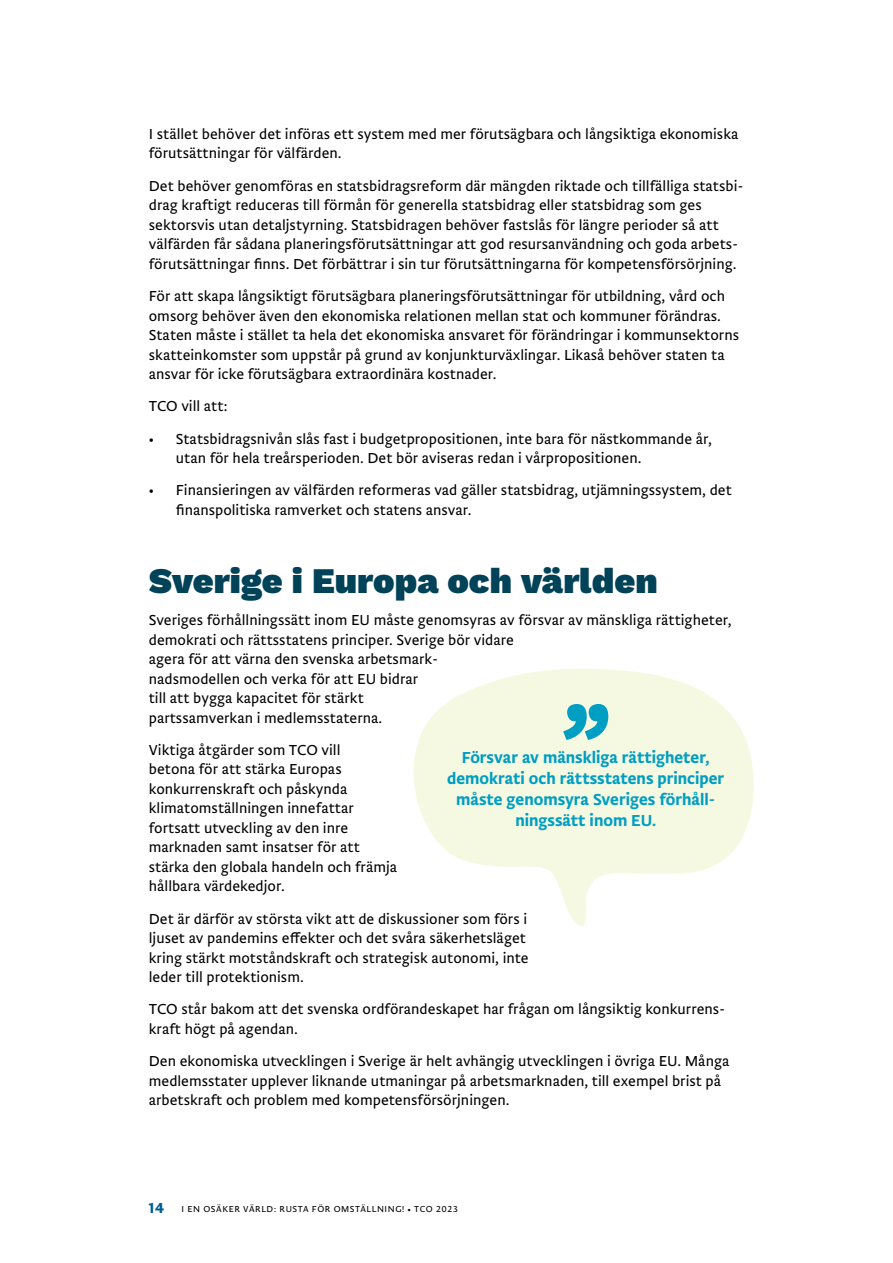
<style>
.page{position:relative;width:893px;height:1263px;background:#fff}
.page>*{position:absolute;margin:0;border:0;box-sizing:border-box;transform-origin:0 0}
.t1{font:900 36px "Work Sans";color:#004258}
.t2{font:500 16.5px/21px "Brioni Sanst Std";color:#009ec3;text-align:center}
.t3{font:300 15px/19.5px "Brioni Sanst Std";color:#000}
.t4{font:300 9px "Brioni Sanst Std";letter-spacing:.065em;color:#000}
.s1{font-family:"Brioni Sans Std";font-weight:700;font-size:15px;color:#005e92}
.s2{font-family:"Minion Pro";font-weight:400}
</style>
<div class="page">
<svg style="left:413px;top:669px;width:341px;height:257px;fill:#f6f9e2"></svg>
<svg style="left:563px;top:704px;width:45px;height:36px;background:#5bbfce"></svg>
<p class="t3" style="left:149px;top:124px;width:591px">I stället behöver det införas ett system med mer förutsägbara och långsiktiga ekonomiska förutsättningar för välfärden.</p>
<p class="t3" style="left:149px;top:175px;width:596px">Det behöver genomföras en statsbidragsreform där mängden riktade och tillfälliga statsbi&shy;drag kraftigt reduceras till förmån för generella statsbidrag eller statsbidrag som ges sektorsvis utan detaljstyrning. Statsbidragen behöver fastslås för längre perioder så att välfärden får sådana planeringsförutsättningar att god resursanvändning och goda arbets&shy;förutsättningar finns. Det förbättrar i sin tur förutsättningarna för kompetensförsörjning.</p>
<p class="t3" style="left:149px;top:286px;width:592px">För att skapa långsiktigt förutsägbara planeringsförutsättningar för utbildning, vård och omsorg behöver även den ekonomiska relationen mellan stat och kommuner förändras.<br>Staten måste i stället ta hela det ekonomiska ansvaret för förändringar i kommunsektorns skatteinkomster som uppstår på grund av konjunkturväxlingar. Likaså behöver staten ta ansvar för icke förutsägbara extraordinära kostnader.</p>
<p class="t3" style="left:149px;top:396px;width:81px">TCO vill att:</p>
<p class="t3" style="left:176px;top:428px;width:538px;text-indent:-27px">• Statsbidragsnivån slås fast i budgetpropositionen, inte bara för nästkommande år, utan för hela treårsperioden. Det bör aviseras redan i vårpropositionen.</p>
<p class="t3" style="left:176px;top:480px;width:558px;text-indent:-27px">• Finansieringen av välfärden reformeras vad gäller statsbidrag, utjämningssystem, det finanspolitiska ramverket och statens ansvar.</p>
<h1 class="t1" style="left:149px;top:560px;width:510px">Sverige i Europa och världen</h1>
<p class="t3" style="left:149px;top:610px;width:584px">Sveriges förhållningssätt inom EU måste genomsyras av försvar av mänskliga rättigheter, demokrati och rättsstatens principer. Sverige bör vidare<br>agera för att värna den svenska arbetsmark-<br>nadsmodellen och verka för att EU bidrar<br>till att bygga kapacitet för stärkt<br>partssamverkan i medlemsstaterna.</p>
<p class="t3" style="left:149px;top:739px;width:250px">Viktiga åtgärder som TCO vill<br>betona för att stärka Europas konkurrenskraft och påskynda klimatomställningen innefattar fortsatt utveckling av den inre marknaden samt insatser för att stärka den globala handeln och främja hållbara värdekedjor.</p>
<p class="t3" style="left:149px;top:908px;width:381px">Det är därför av största vikt att de diskussioner som förs i ljuset av pandemins effekter och det svåra säkerhetsläget kring stärkt motståndskraft och strategisk autonomi, inte leder till protektionism.</p>
<p class="t3" style="left:149px;top:999px;width:578px">TCO står bakom att det svenska ordförandeskapet har frågan om långsiktig konkurrens&shy;kraft högt på agendan.</p>
<p class="t3" style="left:149px;top:1051px;width:582px">Den ekonomiska utvecklingen i Sverige är helt avhängig utvecklingen i övriga EU. Många medlemsstater upplever liknande utmaningar på arbetsmarknaden, till exempel brist på arbetskraft och problem med kompetensförsörjningen.</p>
<p class="t2" style="left:447px;top:746px;width:279px">Försvar av mänskliga rättigheter, demokrati och rättsstatens principer måste genomsyra Sveriges förhåll&shy;ningssätt inom EU.</p>
<p class="t4" style="left:149px;top:1202px;width:310px"><span class="s1">14</span> I EN OSÄKER VÄRLD: RUSTA FÖR OMSTÄLLNING! <span class="s2">•</span> TCO 2023</p>
</div>
